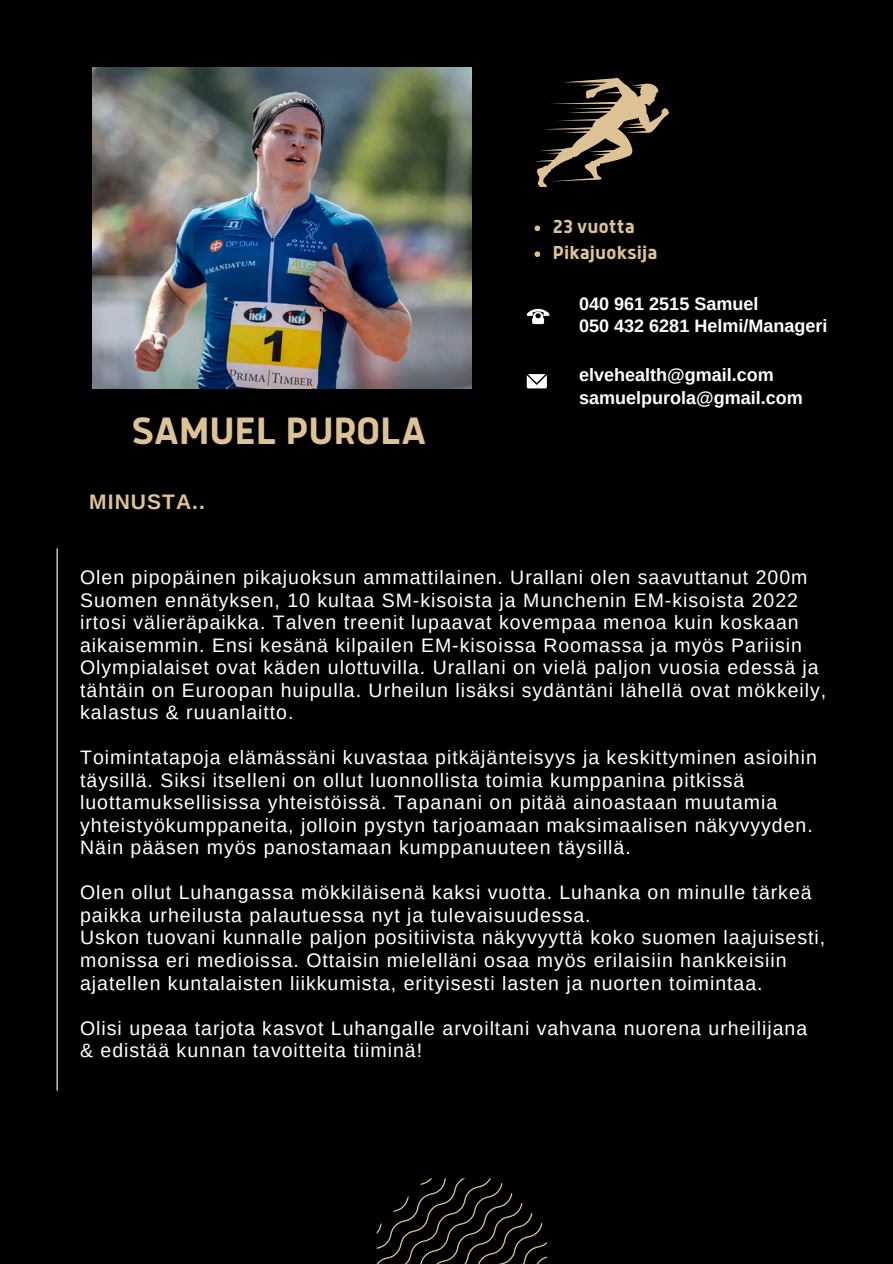
<style>
.page{position:relative;width:893px;height:1264px;background:#fff}
.page>*{position:absolute;margin:0;border:0;box-sizing:border-box;transform-origin:0 0}
.t1{font:700 42px "Anteb";color:#dcc295}
.t2{font:700 21px "Arimo";letter-spacing:.05em;color:#dcc295}
.t3{font:700 20.7px "Anteb";color:#dcc295}
.t4{font:19.5px/22.5px "Arimo";letter-spacing:.05em;color:#fff}
.t5{font:700 18px "Arimo";color:#fff}
</style>
<div class="page">
<div style="left:0;top:0;width:892px;height:1263px;background:#000"></div>
<hr style="left:57px;top:548px;width:1px;height:542px;background:#fff">
<svg style="left:526px;top:374px;width:21px;height:14px"></svg>
<svg style="left:527px;top:309px;width:22px;height:15px"></svg>
<svg style="left:376px;top:1178px;width:170px;height:85px"></svg>
<svg style="left:535px;top:78px;width:134px;height:109px"></svg>
<img style="left:92px;top:68px;width:379px;height:320px">
<svg style="left:534px;top:225px;width:6px;height:6px"></svg>
<svg style="left:534px;top:251px;width:6px;height:6px"></svg>
<p class="t3" style="left:553px;top:218px;width:83px">23 vuotta</p>
<p class="t3" style="left:553px;top:244px;width:106px">Pikajuoksija</p>
<h1 class="t1" style="left:131px;top:413px;width:296px">SAMUEL PUROLA</h1>
<h3 class="t2" style="left:89px;top:490px;width:117px">MINUSTA..</h3>
<p class="t5" style="left:579px;top:293px;width:181px">040 961 2515 Samuel</p>
<h3 class="t5" style="left:579px;top:316px;width:249px">050 432 6281 Helmi/Manageri</h3>
<h3 class="t5" style="left:579px;top:365px;width:196px">elvehealth@gmail.com</h3>
<p class="t5" style="left:579px;top:387px;width:225px">samuelpurola@gmail.com</p>
<p class="t4" style="left:80px;top:566px;width:747px">Olen pipopäinen pikajuoksun ammattilainen. Urallani olen saavuttanut 200m Suomen ennätyksen, 10 kultaa SM-kisoista ja Munchenin EM-kisoista 2022 irtosi välieräpaikka. Talven treenit lupaavat kovempaa menoa kuin koskaan aikaisemmin. Ensi kesänä kilpailen EM-kisoissa Roomassa ja myös Pariisin Olympialaiset ovat käden ulottuvilla. Urallani on vielä paljon vuosia edessä ja tähtäin on Euroopan huipulla. Urheilun lisäksi sydäntäni lähellä ovat mökkeily, kalastus &amp; ruuanlaitto.</p>
<p class="t4" style="left:80px;top:746px;width:738px">Toimintatapoja elämässäni kuvastaa pitkäjänteisyys ja keskittyminen asioihin täysillä. Siksi itselleni on ollut luonnollista toimia kumppanina pitkissä luottamuksellisissa yhteistöissä. Tapanani on pitää ainoastaan muutamia yhteistyökumppaneita, jolloin pystyn tarjoamaan maksimaalisen näkyvyyden.<br>Näin pääsen myös panostamaan kumppanuuteen täysillä.</p>
<p class="t4" style="left:80px;top:881px;width:746px">Olen ollut Luhangassa mökkiläisenä kaksi vuotta. Luhanka on minulle tärkeä paikka urheilusta palautuessa nyt ja tulevaisuudessa.<br>Uskon tuovani kunnalle paljon positiivista näkyvyyttä koko suomen laajuisesti, monissa eri medioissa. Ottaisin mielelläni osaa myös erilaisiin hankkeisiin ajatellen kuntalaisten liikkumista, erityisesti lasten ja nuorten toimintaa.</p>
<h2 class="t4" style="left:80px;top:1016px;width:728px">Olisi upeaa tarjota kasvot Luhangalle arvoiltani vahvana nuorena urheilijana &amp; edistää kunnan tavoitteita tiiminä!</h2>
</div>
